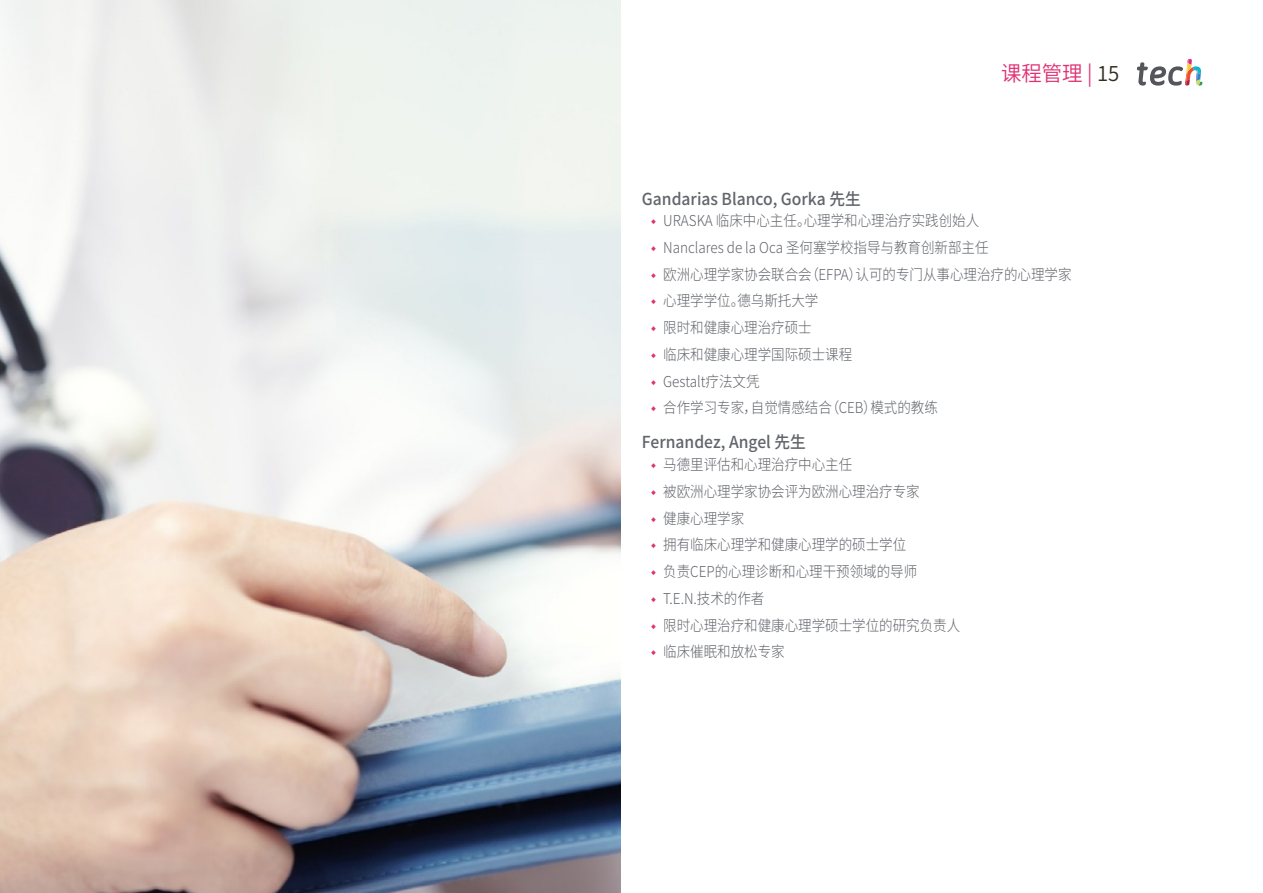
<style>
.page{position:relative;width:1263px;height:893px;background:#fff}
.page>*{position:absolute;margin:0;border:0;box-sizing:border-box;transform-origin:0 0}
.t1{font:21px "Source Han Sans CN";color:#df3174}
.t2{font:500 16.5px "Source Han Sans CN";color:#61646a;scale:.95 1}
.t3{font:300 15px/26.7px "Source Han Sans CN";color:#61646a;scale:.9 1}
.s1{color:#312e20}
</style>
<div class="page">
<svg style="left:1137px;top:59px;width:65px;height:27px"></svg>
<img style="left:0;top:0;width:621px;height:893px">
<h1 class="t1" style="left:1001px;top:61px;width:120px">课程管理 | <span class="s1">15</span></h1>
<p class="t2" style="left:642px;top:189px;width:232px">Gandarias Blanco, Gorka 先生</p>
<p class="t3" style="left:663px;top:208px;width:455px">URASKA 临床中心主任。心理学和心理治疗实践创始人<br>Nanclares de la Oca 圣何塞学校指导与教育创新部主任<br>欧洲心理学家协会联合会（EFPA）认可的专门从事心理治疗的心理学家心理学学位。德乌斯托大学<br>限时和健康心理治疗硕士<br>临床和健康心理学国际硕士课程<br>Gestalt疗法文凭<br>合作学习专家，自觉情感结合（CEB）模式的教练</p>
<p class="t2" style="left:642px;top:433px;width:174px">Fernandez, Angel 先生</p>
<p class="t3" style="left:663px;top:451px;width:331px">马德里评估和心理治疗中心主任<br>被欧洲心理学家协会评为欧洲心理治疗专家<br>健康心理学家<br>拥有临床心理学和健康心理学的硕士学位<br>负责CEP的心理诊断和心理干预领域的导师<br>T.E.N.技术的作者<br>限时心理治疗和健康心理学硕士学位的研究负责人临床催眠和放松专家</p>
</div>
